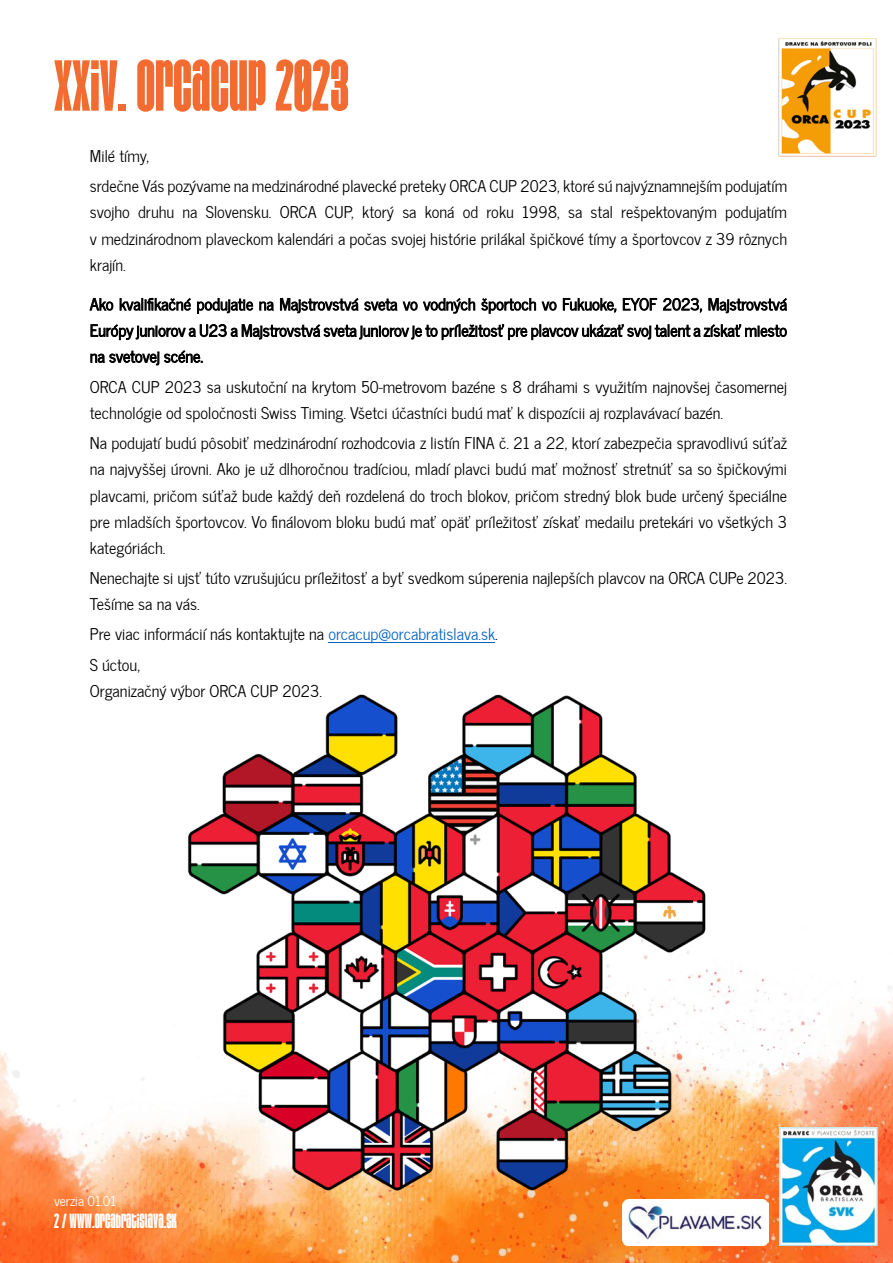
<style>
.page{position:relative;width:893px;height:1263px;background:#fff}
.page>*{position:absolute;margin:0;border:0;box-sizing:border-box;transform-origin:0 0}
.t1{font:900 condensed 63px "Agharti";color:#f26c32}
.t2{font:900 condensed 18px "Agharti";color:#fff}
.t3{font:16.2px/26.1px "News Cycle";color:#000}
.t4{font:15.9px/26.1px "News Cycle";color:#000;text-align:justify}
.t5{font:13.5px "News Cycle";color:#fff}
.s1{color:#0563c1}
</style>
<div class="page">
<img style="left:779px;top:38px;width:98px;height:118px">
<img style="left:0;top:970px;width:893px;height:293px">
<img style="left:780px;top:1127px;width:97px;height:118px">
<img style="left:622px;top:1200px;width:146px;height:45px">
<hr style="left:328px;top:642px;width:167px;height:1px;background:#0563c1">
<img style="left:165px;top:694px;width:563px;height:520px">
<h1 class="t1" style="left:54px;top:41px;width:296px">XXIV. ORCACUP 2023</h1>
<p class="t3" style="left:90px;top:140px;width:699px;line-height:30.5px">Milé tímy,<br>srdečne Vás pozývame na medzinárodné plavecké preteky ORCA CUP 2023, ktoré sú najvýznamnejším podujatím</p>
<p class="t3" style="left:90px;top:199px;width:699px;text-align:justify">svojho druhu na Slovensku. ORCA CUP, ktorý sa koná od roku 1998, sa stal rešpektovaným podujatím v medzinárodnom plaveckom kalendári a počas svojej histórie prilákal špičkové tímy a športovcov z 39 rôznych krajín.</p>
<p class="t4" style="left:90px;top:290px;width:699px">Ako kvalifikačné podujatie na Majstrovstvá sveta vo vodných športoch vo Fukuoke, EYOF 2023, Majstrovstvá Európy juniorov a U23 a Majstrovstvá sveta juniorov je to príležitosť pre plavcov ukázať svoj talent a získať miesto na svetovej scéne.</p>
<p class="t3" style="left:90px;top:373px;width:699px">ORCA CUP 2023 sa uskutoční na krytom 50-metrovom bazéne s 8 dráhami s využitím najnovšej časomernej technológie od spoločnosti Swiss Timing. Všetci účastníci budú mať k dispozícii aj rozplavávací bazén.</p>
<p class="t3" style="left:90px;top:429px;width:699px;text-align:justify">Na podujatí budú pôsobiť medzinárodní rozhodcovia z listín FINA č. 21 a 22, ktorí zabezpečia spravodlivú súťaž na najvyššej úrovni. Ako je už dlhoročnou tradíciou, mladí plavci budú mať možnosť stretnúť sa so špičkovými plavcami, pričom súťaž bude každý deň rozdelená do troch blokov, pričom stredný blok bude určený špeciálne pre mladších športovcov. Vo finálovom bloku budú mať opäť príležitosť získať medailu pretekári vo všetkých 3 kategóriách.</p>
<p class="t3" style="left:90px;top:564px;width:699px">Nenechajte si ujsť túto vzrušujúcu príležitosť a byť svedkom súperenia najlepších plavcov na ORCA CUPe 2023.<br>Tešíme sa na vás.</p>
<p class="t3" style="left:90px;top:618px;width:409px;line-height:30.5px">Pre viac informácií nás kontaktujte na <span class="s1">orcacup@orcabratislava.sk</span>.<br>S úctou,</p>
<p class="t3" style="left:90px;top:677px;width:234px">Organizačný výbor ORCA CUP 2023.</p>
<p class="t5" style="left:54px;top:1189px;width:64px">verzia 01.01</p>
<p class="t2" style="left:54px;top:1208px;width:124px">2 / WWW.ORCABRATISLAVA.SK</p>
</div>
